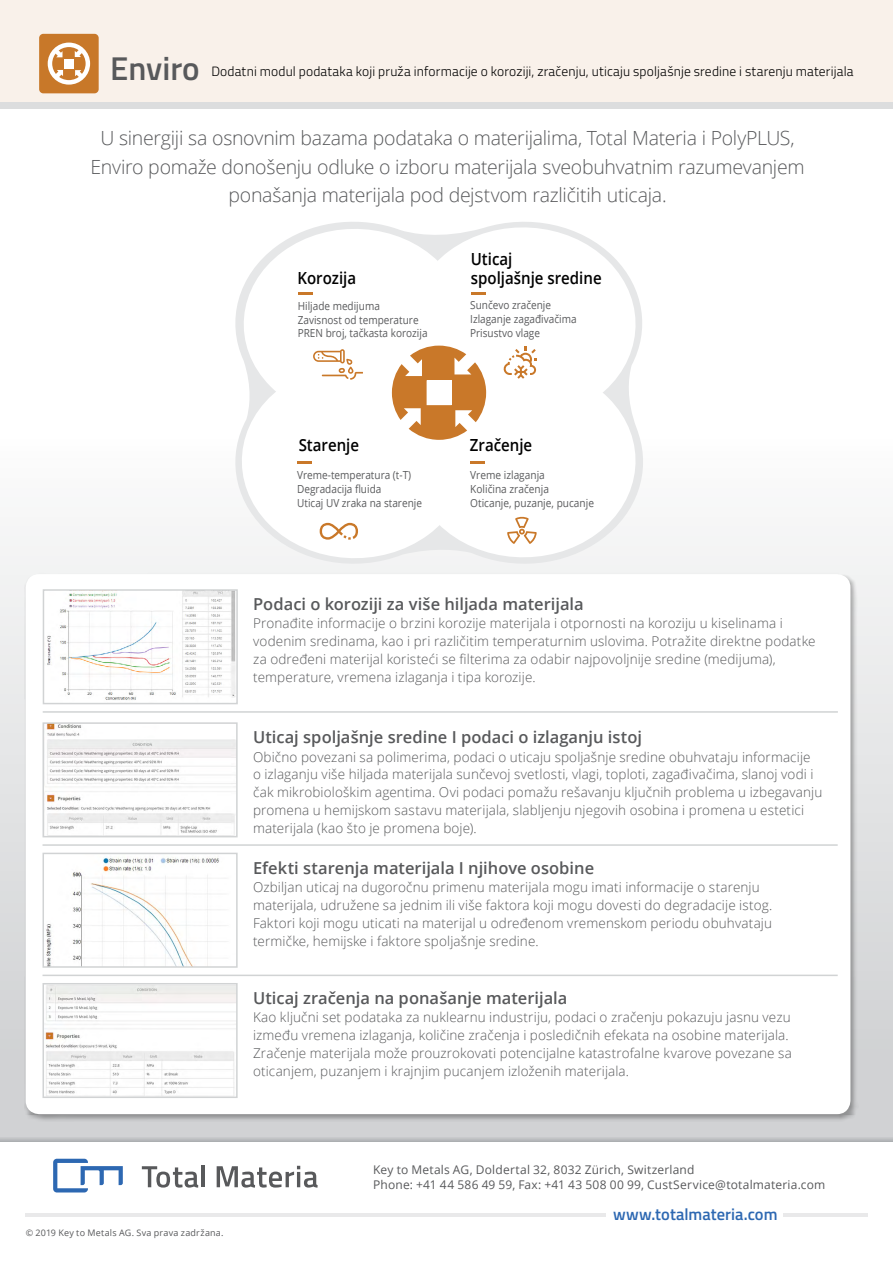
<style>
.page{position:relative;width:893px;height:1263px;background:#fff}
.page>*{position:absolute;margin:0;border:0;box-sizing:border-box;transform-origin:0 0}
.t1{font:600 33px "Titillium Web";color:#58595b}
.t2{font:300 19.5px/28.5px "Open Sans";letter-spacing:-.015em;color:#58595b;text-align:center}
.t3{font:600 16.65px/18.6px "Open Sans";color:#000;scale:.9 1}
.t4{font:600 16.5px "Open Sans";color:#58595b}
.t5{font:600 16.5px "Titillium Web";color:#2d68b2}
.t6{font:300 13.5px/18px "Open Sans";letter-spacing:.01em;color:#58595b}
.t7{font:300 13.5px "Titillium Web";letter-spacing:.01em;color:#000}
.t8{font:12px/15px "Open Sans";letter-spacing:.015em;color:#58595b}
.t9{font:11.1px/14px "Open Sans";color:#5a5b5d;scale:.9 1}
.t10{font:11.1px/14px "Open Sans";color:#5a5b5d;scale:.91 1}
.t11{font:9px "Open Sans";letter-spacing:.025em;color:#58595b}
</style>
<div class="page">
<div style="left:0;top:0;width:893px;height:102px;background:#f9f1ea"></div>
<div style="left:0;top:368px;width:893px;height:774px;background:linear-gradient(to bottom,#fff,#cbcdcf)"></div>
<div style="left:0;top:102px;width:893px;height:6px;background:#dcddde"></div>
<hr style="left:26px;top:1214px;width:580px;height:3px;background:#e9e9ea">
<hr style="left:783px;top:1214px;width:84px;height:3px;background:#e9e9ea">
<svg style="left:142px;top:1166px;width:56px;height:21px"></svg>
<hr style="left:202px;top:1165px;width:3px;height:22px;background:#58595b">
<svg style="left:217px;top:1166px;width:101px;height:21px"></svg>
<svg style="left:53px;top:1159px;width:70px;height:33px"></svg>
<svg style="left:0;top:1123px;width:893px;height:19px;background:#cbccce"></svg>
<svg style="left:174px;top:368px;width:506px;height:199px"></svg>
<svg style="left:228px;top:368px;width:170px;height:199px"></svg>
<svg style="left:398px;top:433px;width:251px;height:134px"></svg>
<svg style="left:231px;top:222px;width:166px;height:209px"></svg>
<svg style="left:397px;top:222px;width:252px;height:211px"></svg>
<svg style="left:470px;top:461px;width:14px;height:2px"></svg>
<svg style="left:298px;top:461px;width:14px;height:2px"></svg>
<svg style="left:392px;top:346px;width:94px;height:94px"></svg>
<hr style="left:471px;top:292px;width:14px;height:3px;background:#c97829">
<svg style="left:503px;top:347px;width:33px;height:32px"></svg>
<hr style="left:298px;top:292px;width:14px;height:3px;background:#c97829">
<svg style="left:313px;top:349px;width:50px;height:31px"></svg>
<div style="left:427px;top:380px;width:24px;height:25px;background:#fff"></div>
<svg style="left:507px;top:516px;width:30px;height:28px"></svg>
<svg style="left:320px;top:523px;width:38px;height:17px"></svg>
<div style="left:24px;top:573px;width:834px;height:549px;background:#000;opacity:.31"></div>
<div style="left:26px;top:574px;width:824px;height:540px;background:#fff;border-radius:14px"></div>
<img style="left:46px;top:725px;width:189px;height:109px">
<div style="left:43px;top:722px;width:195px;height:115px;border:2px solid #d1d3d4"></div>
<img style="left:46px;top:857px;width:181px;height:108px">
<div style="left:43px;top:853px;width:195px;height:115px;border:2px solid #d1d3d4"></div>
<img style="left:46px;top:986px;width:189px;height:109px">
<div style="left:43px;top:983px;width:195px;height:115px;border:2px solid #d1d3d4"></div>
<hr style="left:43px;top:844px;width:795px;height:2px;background:#d1d3d4">
<hr style="left:43px;top:974px;width:795px;height:2px;background:#d1d3d4">
<img style="left:47px;top:592px;width:188px;height:108px">
<div style="left:43px;top:589px;width:195px;height:115px;border:2px solid #d1d3d4"></div>
<hr style="left:43px;top:711px;width:795px;height:2px;background:#d1d3d4">
<div style="left:39px;top:34px;width:60px;height:59px;background:#c87829;border-radius:4px"></div>
<div style="left:64px;top:59px;width:10px;height:9px;background:#fff"></div>
<svg style="left:55px;top:70px;width:8px;height:8px"></svg>
<svg style="left:75px;top:70px;width:8px;height:8px"></svg>
<svg style="left:75px;top:49px;width:8px;height:8px"></svg>
<svg style="left:55px;top:50px;width:7px;height:7px"></svg>
<div style="left:48px;top:43px;width:42px;height:42px;border:4px solid #fff;border-radius:50%"></div>
<h1 class="t1" style="left:110px;top:44px;width:91px">Enviro</h1>
<p class="t7" style="left:211px;top:61px;width:644px">Dodatni modul podataka koji pruža informacije o koroziji, zračenju, uticaju spoljašnje sredine i starenju materijala</p>
<h2 class="t2" style="left:91px;top:124px;width:716px">U sinergiji sa osnovnim bazama podataka o materijalima, Total Materia i PolyPLUS,<br>Enviro pomaže donošenju odluke o izboru materijala sveobuhvatnim razumevanjem ponašanja materijala pod dejstvom različitih uticaja.</h2>
<p class="t3" style="left:297px;top:268px;width:67px">Korozija</p>
<p class="t9" style="left:298px;top:298px;width:146px">Hiljade medijuma<br>Zavisnost od temperature<br>PREN broj, tačkasta korozija</p>
<p class="t3" style="left:299px;top:435px;width:69px">Starenje</p>
<p class="t9" style="left:297px;top:468px;width:140px">Vreme-temperatura (t-T)<br>Degradacija fluida<br>Uticaj UV zraka na starenje</p>
<p class="t3" style="left:471px;top:249px;width:147px">Uticaj<br>spoljašnje sredine</p>
<p class="t9" style="left:470px;top:298px;width:120px">Sunčevo zračenje<br>Izlaganje zagađivačima<br>Prisustvo vlage</p>
<p class="t3" style="left:470px;top:435px;width:71px">Zračenje</p>
<p class="t10" style="left:470px;top:468px;width:138px">Vreme izlaganja<br>Količina zračenja<br>Oticanje, puzanje, pucanje</p>
<p class="t4" style="left:253px;top:593px;width:332px">Podaci o koroziji za više hiljada materijala</p>
<p class="t6" style="left:253px;top:614px;width:564px">Pronađite informacije o brzini korozije materijala i otpornosti na koroziju u kiselinama i vodenim sredinama, kao i pri različitim temperaturnim uslovima. Potražite direktne podatke za određeni materijal koristeći se filterima za odabir najpovoljnije sredine (medijuma), temperature, vremena izlaganja i tipa korozije.</p>
<p class="t4" style="left:253px;top:726px;width:390px">Uticaj spoljašnje sredine I podaci o izlaganju istoj</p>
<p class="t6" style="left:253px;top:747px;width:571px">Obično povezani sa polimerima, podaci o uticaju spoljašnje sredine obuhvataju informacije<br>o izlaganju više hiljada materijala sunčevoj svetlosti, vlagi, toploti, zagađivačima, slanoj vodi i čak mikrobiološkim agentima. Ovi podaci pomažu rešavanju ključnih problema u izbegavanju promena u hemijskom sastavu materijala, slabljenju njegovih osobina i promena u estetici materijala (kao što je promena boje).</p>
<p class="t4" style="left:253px;top:856px;width:343px">Efekti starenja materijala I njihove osobine</p>
<p class="t6" style="left:253px;top:877px;width:521px">Ozbiljan uticaj na dugoročnu primenu materijala mogu imati informacije o starenju materijala, udružene sa jednim ili više faktora koji mogu dovesti do degradacije istog.<br>Faktori koji mogu uticati na materijal u određenom vremenskom periodu obuhvataju termičke, hemijske i faktore spoljašnje sredine.</p>
<p class="t4" style="left:253px;top:987px;width:316px">Uticaj zračenja na ponašanje materijala</p>
<p class="t6" style="left:253px;top:1008px;width:540px">Kao ključni set podataka za nuklearnu industriju, podaci o zračenju pokazuju jasnu vezu između vremena izlaganja, količine zračenja i posledičnih efekata na osobine materijala.<br>Zračenje materijala može prouzrokovati potencijalne katastrofalne kvarove povezane sa oticanjem, puzanjem i krajnjim pucanjem izloženih materijala.</p>
<p class="t11" style="left:26px;top:1226px;width:199px">© 2019 Key to Metals AG. Sva prava zadržana.</p>
<p class="t8" style="left:373px;top:1162px;width:454px">Key to Metals AG, Doldertal 32, 8032 Zürich, Switzerland<br>Phone: +41 44 586 49 59, Fax: +41 43 508 00 99, CustService@totalmateria.com</p>
<p class="t5" style="left:613px;top:1202px;width:166px">www.totalmateria.com</p>
</div>
